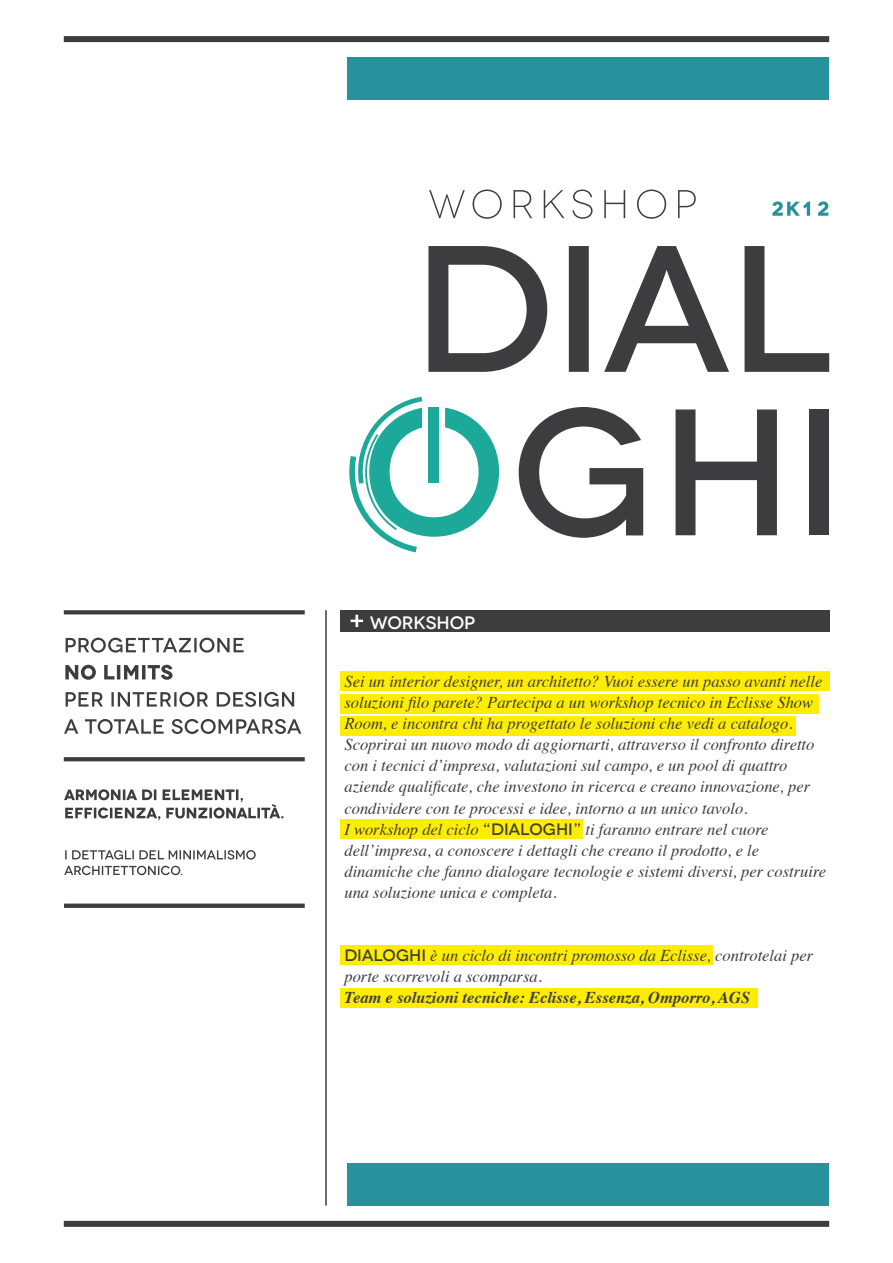
<style>
.page{position:relative;width:893px;height:1263px;background:#fff}
.page>*{position:absolute;margin:0;border:0;box-sizing:border-box;transform-origin:0 0}
.t1{font:500 18px "Novecentowide";letter-spacing:-.01em;color:#fff}
.t2{font:italic 16.5px/21px "Times";color:#3d3d3f}
.t3{font:italic 700 16.5px "Times";color:#3d3d3f}
.s1{font-family:"Novecentowide";font-weight:500;font-style:normal}
</style>
<div class="page">
<div style="left:347px;top:57px;width:482px;height:43px;background:#28929c"></div>
<div style="left:347px;top:1163px;width:482px;height:42px;background:#28929c"></div>
<div style="left:64px;top:36px;width:765px;height:6px;background:#3d3d3f"></div>
<div style="left:64px;top:1221px;width:765px;height:6px;background:#3d3d3f"></div>
<div style="left:64px;top:903px;width:241px;height:5px;background:#3d3d3f"></div>
<svg style="left:64px;top:610px;width:241px;height:4px"></svg>
<svg style="left:64px;top:757px;width:241px;height:4px"></svg>
<hr style="left:325px;top:610px;width:2px;height:595px;background:#3d3d3f">
<div style="left:340px;top:610px;width:489px;height:21px;background:#3d3d3f"></div>
<div style="left:340px;top:672px;width:489px;height:19px;background:#ffed00"></div>
<div style="left:340px;top:694px;width:479px;height:19px;background:#ffed00"></div>
<div style="left:340px;top:716px;width:455px;height:20px;background:#ffed00"></div>
<div style="left:340px;top:819px;width:243px;height:19px;background:#ffed00"></div>
<div style="left:340px;top:945px;width:373px;height:19px;background:#ffed00"></div>
<div style="left:340px;top:988px;width:418px;height:19px;background:#ffed00"></div>
<svg style="left:64px;top:719px;width:237px;height:15px"></svg>
<svg style="left:66px;top:692px;width:228px;height:15px"></svg>
<svg style="left:65px;top:665px;width:108px;height:15px"></svg>
<svg style="left:66px;top:638px;width:178px;height:15px"></svg>
<svg style="left:64px;top:789px;width:220px;height:31px"></svg>
<svg style="left:64px;top:866px;width:118px;height:9px"></svg>
<svg style="left:65px;top:850px;width:191px;height:9px"></svg>
<svg style="left:351px;top:615px;width:12px;height:12px"></svg>
<svg style="left:429px;top:190px;width:267px;height:29px"></svg>
<svg style="left:772px;top:201px;width:56px;height:15px"></svg>
<div style="left:809px;top:409px;width:20px;height:126px;background:#3d3d3f"></div>
<svg style="left:428px;top:246px;width:401px;height:126px"></svg>
<svg style="left:519px;top:407px;width:124px;height:131px"></svg>
<svg style="left:676px;top:409px;width:101px;height:126px"></svg>
<svg style="left:349px;top:396px;width:150px;height:157px"></svg>
<p class="t1" style="left:370px;top:611px;width:107px">WORKSHOP</p>
<p class="t2" style="left:344px;top:670px;width:483px">Sei un interior designer, un architetto? Vuoi essere un passo avanti nelle soluzioni filo parete? Partecipa a un workshop tecnico in Eclisse Show Room, e incontra chi ha progettato le soluzioni che vedi a catalogo.<br>Scoprirai un nuovo modo di aggiornarti, attraverso il confronto diretto con i tecnici d’impresa, valutazioni sul campo, e un pool di quattro aziende qualificate, che investono in ricerca e creano innovazione, per condividere con te processi e idee, intorno a un unico tavolo.<br>I workshop del ciclo <span class="s1">“DIALOGHI”</span> ti faranno entrare nel cuore dell’impresa, a conoscere i dettagli che creano il prodotto, e le dinamiche che fanno dialogare tecnologie e sistemi diversi, per costruire una soluzione unica e completa.</p>
<p class="t2" style="left:344px;top:943px;width:470px"><span class="s1">DIALOGHI</span> è un ciclo di incontri promosso da Eclisse, controtelai per porte scorrevoli a scomparsa.</p>
<p class="t3" style="left:344px;top:981px;width:407px">Team e soluzioni tecniche: Eclisse, Essenza, Omporro, AGS</p>
</div>
